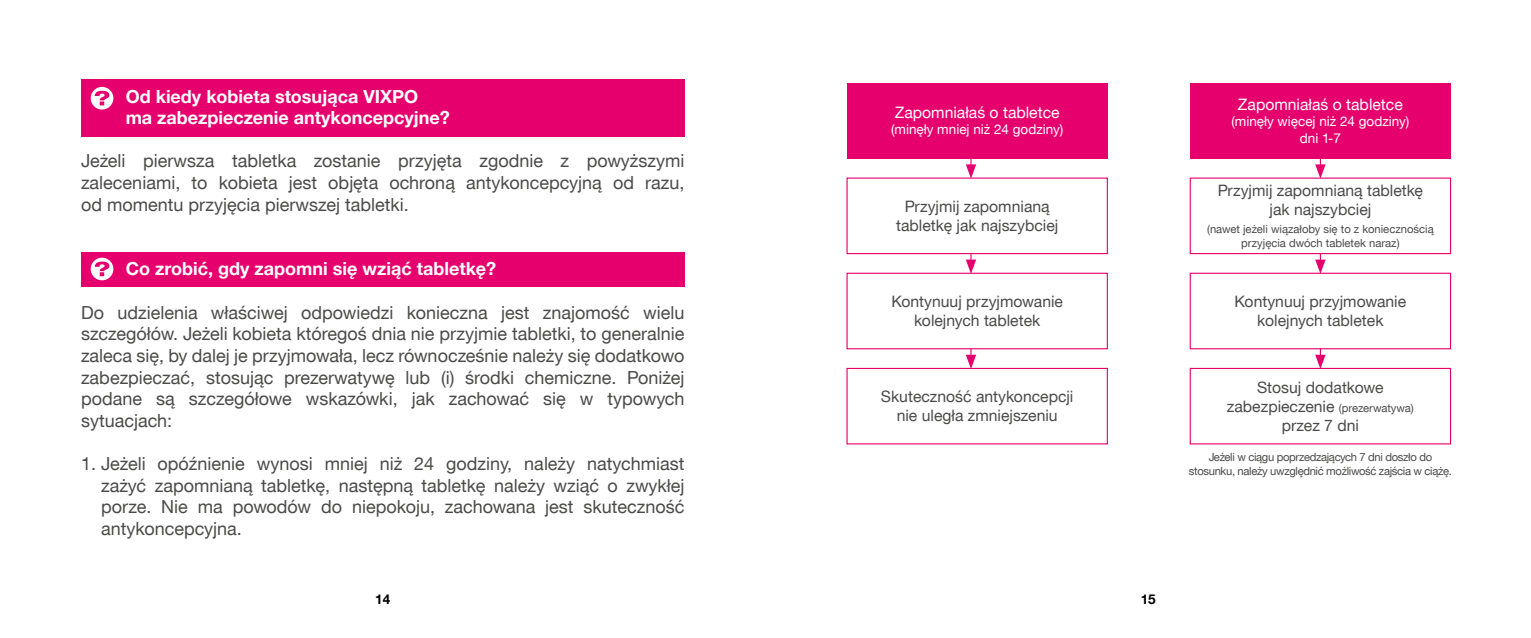
<style>
.page{position:relative;width:1531px;height:638px;background:#fff}
.page>*{position:absolute;margin:0;border:0;box-sizing:border-box;transform-origin:0 0}
.t1{font:18px/21.6px "Helvetica Neue CE";color:#4a4a49;text-align:justify}
.t2{font:700 18px/21.6px "Helvetica Neue";color:#fff}
.t3{font:15.75px/18.9px "Helvetica Neue CE";color:#4a4a49;text-align:center}
.t4{font:15.75px "Helvetica Neue CE";color:#fff}
.t5{font:13.5px/16.2px "Helvetica Neue CE";color:#fff;text-align:center}
.t6{font:700 13.5px "Helvetica Neue";color:#000}
.t7{font:11.25px/13.5px "Helvetica Neue CE";letter-spacing:-.03em;color:#4a4a49;text-align:center}
.t8{font:11.25px/13.5px "Helvetica Neue CE";color:#4a4a49;text-align:center}
.s1{font-size:11.25px}
</style>
<div class="page">
<div style="left:81px;top:252px;width:603px;height:34px;background:#e6006d"></div>
<svg style="left:87px;top:254px;width:30px;height:30px"></svg>
<svg style="left:91px;top:258px;width:22px;height:22px"></svg>
<svg style="left:95px;top:262px;width:14px;height:14px"></svg>
<div style="left:81px;top:80px;width:603px;height:57px;background:#e6006d"></div>
<svg style="left:91px;top:87px;width:22px;height:23px"></svg>
<svg style="left:95px;top:91px;width:14px;height:14px"></svg>
<div style="left:847px;top:83px;width:260px;height:75px;background:#e6006d"></div>
<div style="left:846px;top:177px;width:262px;height:77px;border:1px solid #e6006d"></div>
<div style="left:846px;top:273px;width:262px;height:76px;border:1px solid #e6006d"></div>
<div style="left:846px;top:368px;width:262px;height:76px;border:1px solid #e6006d"></div>
<div style="left:1190px;top:83px;width:260px;height:75px;background:#e6006d"></div>
<div style="left:1189px;top:177px;width:262px;height:77px;border:1px solid #e6006d"></div>
<div style="left:1189px;top:273px;width:262px;height:76px;border:1px solid #e6006d"></div>
<div style="left:1189px;top:368px;width:262px;height:76px;border:1px solid #e6006d"></div>
<svg style="left:966px;top:158px;width:10px;height:21px"></svg>
<svg style="left:966px;top:254px;width:10px;height:20px"></svg>
<svg style="left:966px;top:349px;width:10px;height:20px"></svg>
<svg style="left:1315px;top:158px;width:10px;height:21px"></svg>
<svg style="left:1315px;top:254px;width:10px;height:20px"></svg>
<svg style="left:1315px;top:349px;width:10px;height:20px"></svg>
<p class="t2" style="left:126px;top:85px;width:326px">Od kiedy kobieta stosująca VIXPO<br>ma zabezpieczenie antykoncepcyjne?</p>
<p class="t1" style="left:81px;top:150px;width:605px">Jeżeli pierwsza tabletka zostanie przyjęta zgodnie z powyższymi zaleceniami, to kobieta jest objęta ochroną antykoncepcyjną od razu, od momentu przyjęcia pierwszej tabletki.</p>
<p class="t2" style="left:126px;top:258px;width:372px">Co zrobić, gdy zapomni się wziąć tabletkę?</p>
<p class="t1" style="left:81px;top:302px;width:605px">Do udzielenia właściwej odpowiedzi konieczna jest znajomość wielu szczegółów. Jeżeli kobieta któregoś dnia nie przyjmie tabletki, to generalnie zaleca się, by dalej je przyjmowała, lecz równocześnie należy się dodatkowo zabezpieczać, stosując prezerwatywę lub (i) środki chemiczne. Poniżej podane są szczegółowe wskazówki, jak zachować się w typowych sytuacjach:</p>
<p class="t1" style="left:101px;top:453px;width:585px;text-indent:-20px">1. Jeżeli opóźnienie wynosi mniej niż 24 godziny, należy natychmiast zażyć zapomnianą tabletkę, następną tabletkę należy wziąć o zwykłej porze. Nie ma powodów do niepokoju, zachowana jest skuteczność antykoncepcyjna.</p>
<p class="t4" style="left:895px;top:103px;width:166px">Zapomniałaś o tabletce</p>
<p class="t5" style="left:891px;top:122px;width:174px">(minęły mniej niż 24 godziny)</p>
<p class="t3" style="left:896px;top:197px;width:164px">Przyjmij zapomnianą tabletkę jak najszybciej</p>
<p class="t3" style="left:891px;top:292px;width:173px">Kontynuuj przyjmowanie kolejnych tabletek</p>
<p class="t3" style="left:881px;top:387px;width:194px">Skuteczność antykoncepcji nie uległa zmniejszeniu</p>
<p class="t6" style="left:375px;top:591px;width:17px">14</p>
<p class="t6" style="left:1141px;top:591px;width:17px">15</p>
<p class="t4" style="left:1238px;top:95px;width:166px">Zapomniałaś o tabletce</p>
<p class="t5" style="left:1231px;top:113px;width:180px">(minęły więcej niż 24 godziny) dni 1-7</p>
<p class="t3" style="left:1217px;top:181px;width:207px">Przyjmij zapomnianą tabletkę jak najszybciej</p>
<p class="t8" style="left:1207px;top:222px;width:228px">(nawet jeżeli wiązałoby się to z koniecznością przyjęcia dwóch tabletek naraz)</p>
<p class="t3" style="left:1234px;top:292px;width:173px">Kontynuuj przyjmowanie kolejnych tabletek</p>
<p class="t3" style="left:1227px;top:378px;width:188px">Stosuj dodatkowe zabezpieczenie <span class="s1">(prezerwatywa) </span>przez 7 dni</p>
<p class="t7" style="left:1189px;top:450px;width:265px">Jeżeli w ciągu poprzedzających 7 dni doszło do stosunku, należy uwzględnić możliwość zajścia w ciążę.</p>
</div>
